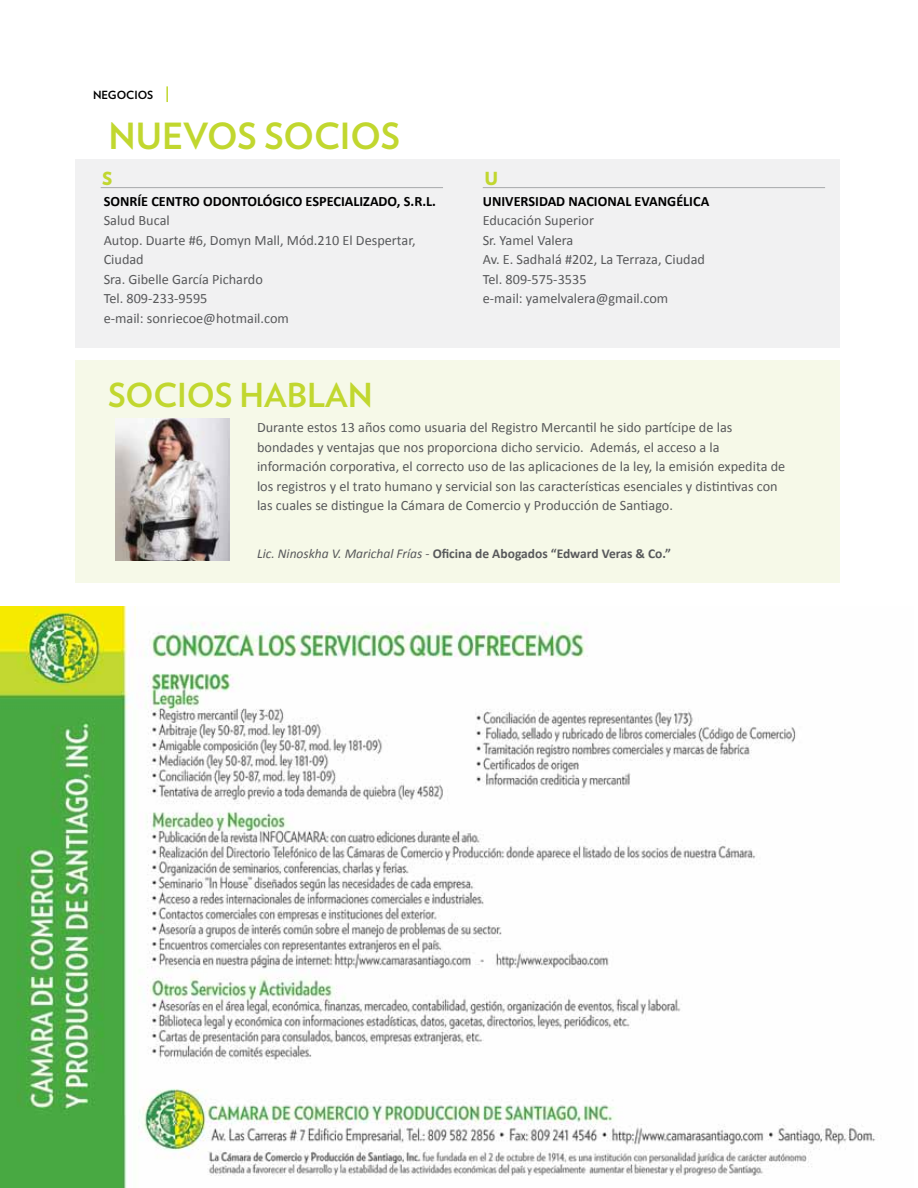
<style>
.page{position:relative;width:918px;height:1188px;background:#fff}
.page>*{position:absolute;margin:0;border:0;box-sizing:border-box;transform-origin:0 0}
.t1{font:700 36px "Verlag";color:#c1d72f}
.t2{font:700 33px "Verlag";color:#c1d72f}
.t3{font:900 18px "Verlag";color:#c1d72f}
.t4{font:14.25px/19.5px "Calibri";color:#58595b}
.t5{font:700 14.25px "Calibri";color:#000}
.t6{font:700 13.5px "Calibri";color:#58595b}
.t7{font:700 11.25px "Verlag";color:#000}
.s1{font-weight:400;font-style:italic}
.s2{font-weight:400}
</style>
<div class="page">
<svg style="left:166px;top:86px;width:2px;height:16px"></svg>
<div style="left:76px;top:361px;width:764px;height:222px;background:#f6f9e8"></div>
<div style="left:76px;top:159px;width:764px;height:189px;background:#f1f1f2"></div>
<img style="left:116px;top:418px;width:113px;height:142px">
<hr style="left:101px;top:187px;width:342px;height:1px;background:#939598">
<hr style="left:483px;top:187px;width:342px;height:1px;background:#939598">
<img style="left:0;top:607px;width:876px;height:581px">
<p class="t7" style="left:93px;top:86px;width:62px">NEGOCIOS</p>
<h1 class="t1" style="left:109px;top:108px;width:293px">NUEVOS SOCIOS</h1>
<p class="t3" style="left:102px;top:164px;width:12px">S</p>
<p class="t3" style="left:484px;top:164px;width:15px">U</p>
<p class="t5" style="left:104px;top:192px;width:334px">SONRÍE CENTRO ODONTOLÓGICO ESPECIALIZADO, S.R.L.</p>
<p class="t4" style="left:104px;top:211px;width:313px">Salud Bucal<br>Autop. Duarte #6, Domyn Mall, Mód.210 El Despertar,<br>Ciudad<br>Sra. Gibelle García Pichardo<br>Tel. 809-233-9595<br>e-mail: sonriecoe@hotmail.com</p>
<p class="t5" style="left:483px;top:192px;width:228px">UNIVERSIDAD NACIONAL EVANGÉLICA</p>
<p class="t4" style="left:483px;top:211px;width:224px">Educación Superior<br>Sr. Yamel Valera<br>Av. E. Sadhalá #202, La Terraza, Ciudad<br>Tel. 809-575-3535<br>e-mail: yamelvalera@gmail.com</p>
<h2 class="t2" style="left:108px;top:369px;width:266px">SOCIOS HABLAN</h2>
<p class="t4" style="left:257px;top:418px;width:530px">Durante estos 13 años como usuaria del Registro Mercantil he sido partícipe de las bondades y ventajas que nos proporciona dicho servicio. Además, el acceso a la información corporativa, el correcto uso de las aplicaciones de la ley, la emisión expedita de los registros y el trato humano y servicial son las características esenciales y distintivas con las cuales se distingue la Cámara de Comercio y Producción de Santiago.</p>
<p class="t6" style="left:257px;top:544px;width:415px"><span class="s1">Lic. Ninoskha V. Marichal Frías</span> <span class="s2">-</span> Oficina de Abogados “Edward Veras &amp; Co.”</p>
</div>
